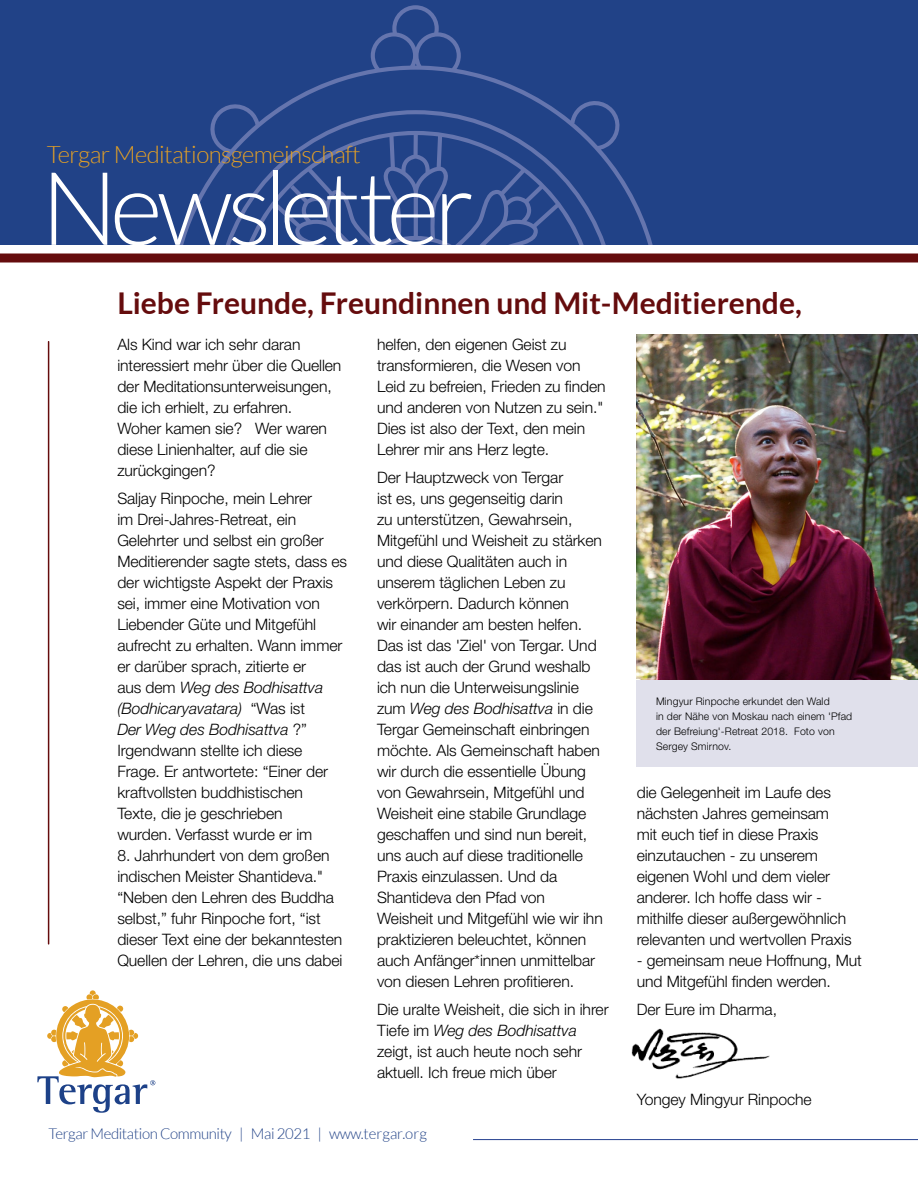
<style>
.page{position:relative;width:918px;height:1188px;background:#fff}
.page>*{position:absolute;margin:0;border:0;box-sizing:border-box;transform-origin:0 0}
.t1{font:300 102px "Lato";letter-spacing:-.075em;color:#fff}
.t2{font:700 30px "Lato";color:#650c0d}
.t3{font:300 24px "Lato";letter-spacing:-.025em;color:#e4a025}
.t4{font:300 15.75px/21px "Helvetica Neue LT Std";letter-spacing:-.005em;color:#000}
.t5{font:300 15px "Lato";letter-spacing:-.025em;color:#214287}
.t6{font:300 10.5px/15px "Helvetica Neue LT Std";letter-spacing:.01em;color:#000}
.s1{font-style:italic}
</style>
<div class="page">
<hr style="left:473px;top:1139px;width:445px;height:1px;background:#25408f">
<img style="left:637px;top:335px;width:281px;height:345px">
<svg style="left:0;top:244px;width:918px;height:10px"></svg>
<hr style="left:48px;top:342px;width:1px;height:602px;background:#650c0d">
<img style="left:631px;top:1028px;width:139px;height:51px">
<svg style="left:37px;top:990px;width:118px;height:122px"></svg>
<div style="left:637px;top:680px;width:281px;height:87px;background:#e0e0eb"></div>
<div style="left:0;top:0;width:918px;height:244px;background:#214287"></div>
<svg style="left:179px;top:5px;width:474px;height:239px"></svg>
<svg style="left:221px;top:110px;width:390px;height:134px"></svg>
<svg style="left:242px;top:131px;width:347px;height:113px"></svg>
<div style="left:0;top:254px;width:918px;height:8px;background:#650c0d"></div>
<h3 class="t3" style="left:47px;top:141px;width:315px">Tergar Meditationsgemeinschaft</h3>
<h1 class="t1" style="left:41px;top:154px;width:435px">Newsletter</h1>
<h2 class="t2" style="left:117px;top:285px;width:686px">Liebe Freunde, Freundinnen und Mit-Meditierende,</h2>
<p class="t4" style="left:117px;top:334px;width:226px">Als Kind war ich sehr daran interessiert mehr über die Quellen der Meditationsunterweisungen, die ich erhielt, zu erfahren.<br>Woher kamen sie? Wer waren diese Linienhalter, auf die sie zurückgingen?</p>
<p class="t4" style="left:117px;top:488px;width:231px">Saljay Rinpoche, mein Lehrer<br>im Drei-Jahres-Retreat, ein<br>Gelehrter und selbst ein großer<br>Meditierender sagte stets, dass es der wichtigste Aspekt der Praxis sei, immer eine Motivation von<br>Liebender Güte und Mitgefühl aufrecht zu erhalten. Wann immer er darüber sprach, zitierte er<br>aus dem <span class="s1">Weg des Bodhisattva (Bodhicaryavatara)</span> “Was ist<br><span class="s1">Der Weg des Bodhisattva</span> ?”<br>Irgendwann stellte ich diese<br>Frage. Er antwortete: “Einer der kraftvollsten buddhistischen<br>Texte, die je geschrieben<br>wurden. Verfasst wurde er im</p>
<p class="t4" style="left:117px;top:845px;width:227px">8. Jahrhundert von dem großen indischen Meister Shantideva." “Neben den Lehren des Buddha selbst,” fuhr Rinpoche fort, “ist dieser Text eine der bekanntesten<br>Quellen der Lehren, die uns dabei</p>
<p class="t4" style="left:377px;top:334px;width:230px">helfen, den eigenen Geist zu transformieren, die Wesen von<br>Leid zu befreien, Frieden zu finden und anderen von Nutzen zu sein."<br>Dies ist also der Text, den mein<br>Lehrer mir ans Herz legte.</p>
<p class="t4" style="left:377px;top:467px;width:227px">Der Hauptzweck von Tergar<br>ist es, uns gegenseitig darin<br>zu unterstützen, Gewahrsein,<br>Mitgefühl und Weisheit zu stärken und diese Qualitäten auch in unserem täglichen Leben zu verkörpern. Dadurch können<br>wir einander am besten helfen.<br>Das ist das 'Ziel' von Tergar. Und das ist auch der Grund weshalb ich nun die Unterweisungslinie zum <span class="s1">Weg des Bodhisattva</span> in die<br>Tergar Gemeinschaft einbringen möchte. Als Gemeinschaft haben wir durch die essentielle Übung von Gewahrsein, Mitgefühl und<br>Weisheit eine stabile Grundlage geschaffen und sind nun bereit, uns auch auf diese traditionelle<br>Praxis einzulassen. Und da<br>Shantideva den Pfad von<br>Weisheit und Mitgefühl wie wir ihn praktizieren beleuchtet, können auch Anfänger*innen unmittelbar von diesen Lehren profitieren.</p>
<p class="t4" style="left:377px;top:998px;width:233px">Die uralte Weisheit, die sich in ihrer<br>Tiefe im <span class="s1">Weg des Bodhisattva </span>zeigt, ist auch heute noch sehr aktuell. Ich freue mich über</p>
<p class="t5" style="left:49px;top:1126px;width:380px">Tergar Meditation Community | Mai 2021 | www.tergar.org</p>
<p class="t6" style="left:656px;top:693px;width:198px">Mingyur Rinpoche erkundet den Wald<br>in der Nähe von Moskau nach einem 'Pfad der Befreiung'-Retreat 2018. Foto von<br>Sergey Smirnov.</p>
<p class="t4" style="left:637px;top:782px;width:216px">die Gelegenheit im Laufe des nächsten Jahres gemeinsam mit euch tief in diese Praxis einzutauchen - zu unserem eigenen Wohl und dem vieler anderer. Ich hoffe dass wir - mithilfe dieser außergewöhnlich relevanten und wertvollen Praxis</p>
<p class="t4" style="left:637px;top:950px;width:227px">- gemeinsam neue Hoffnung, Mut und Mitgefühl finden werden.</p>
<p class="t4" style="left:637px;top:998px;width:142px">Der Eure im Dharma,</p>
<p class="t4" style="left:637px;top:1088px;width:177px">Yongey Mingyur Rinpoche</p>
</div>
